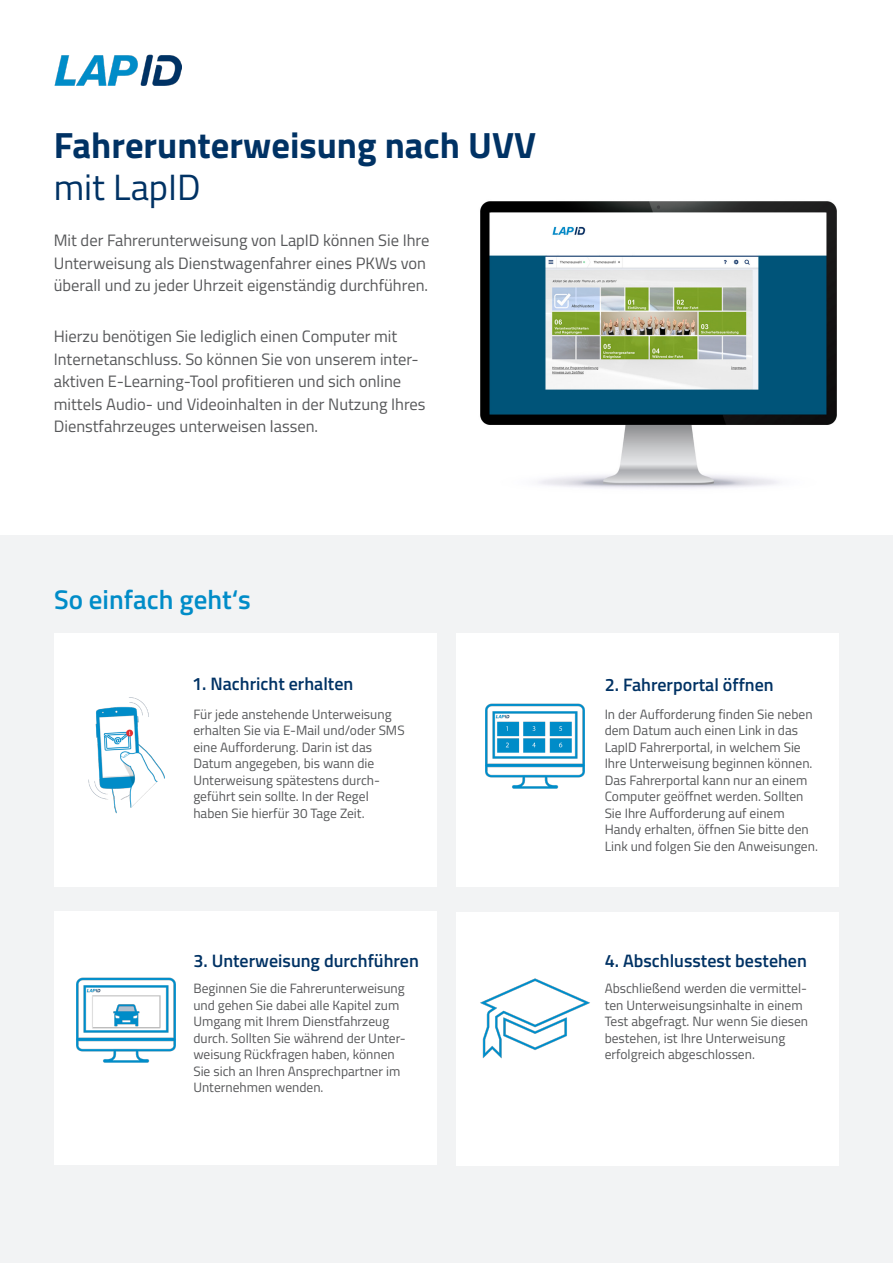
<style>
.page{position:relative;width:893px;height:1263px;background:#fff}
.page>*{position:absolute;margin:0;border:0;box-sizing:border-box;transform-origin:0 0}
.Headline_2{font:700 36.6px "Titillium Web";color:#003264}
.Headline_2-2{font:36.6px "Titillium Web";color:#003264}
.Text{font:600 27px "Titillium Web";color:#008cc8}
.t1{font:600 18px "Titillium Web";color:#003264}
.bullet{font:16.5px/22.5px "Titillium Web";color:#57585a}
.t2{font:13.5px/16.5px "Titillium Web";color:#57585a}
</style>
<div class="page">
<div style="left:0;top:536px;width:893px;height:727px;background:#f2f3f4"></div>
<div style="left:456px;top:912px;width:383px;height:253px;background:#fff"></div>
<div style="left:54px;top:911px;width:383px;height:253px;background:#fff"></div>
<div style="left:456px;top:634px;width:383px;height:253px;background:#fff"></div>
<div style="left:54px;top:634px;width:383px;height:253px;background:#fff"></div>
<img style="left:54px;top:54px;width:128px;height:32px">
<img style="left:485px;top:703px;width:100px;height:86px">
<img style="left:76px;top:977px;width:100px;height:86px">
<img style="left:480px;top:978px;width:110px;height:81px">
<img style="left:88px;top:697px;width:77px;height:117px">
<img style="left:480px;top:201px;width:357px;height:288px">
<p class="Headline_2" style="left:54px;top:117px;width:484px">Fahrerunterweisung nach UVV</p>
<p class="Headline_2-2" style="left:54px;top:160px;width:148px">mit LapID</p>
<p class="bullet" style="left:54px;top:228px;width:377px">Mit der Fahrerunterweisung von LapID können Sie Ihre<br>Unterweisung als Dienstwagenfahrer eines PKWs von überall und zu jeder Uhrzeit eigenständig durchführen.</p>
<p class="bullet" style="left:54px;top:324px;width:373px">Hierzu benötigen Sie lediglich einen Computer mit Internetanschluss. So können Sie von unserem inter&shy;aktiven E-Learning-Tool profitieren und sich online mittels Audio- und Videoinhalten in der Nutzung Ihres Dienstfahrzeuges unterweisen lassen.</p>
<p class="Text" style="left:54px;top:579px;width:198px">So einfach geht‘s</p>
<p class="t1" style="left:192px;top:670px;width:163px">1. Nachricht erhalten</p>
<p class="t1" style="left:605px;top:671px;width:171px">2. Fahrerportal öffnen</p>
<p class="t2" style="left:193px;top:705px;width:213px">Für jede anstehende Unterweisung erhalten Sie via E-Mail und/oder SMS eine Aufforderung. Darin ist das<br>Datum angegeben, bis wann die<br>Unterweisung spätestens durch&shy;geführt sein sollte. In der Regel haben Sie hierfür 30 Tage Zeit.</p>
<p class="t2" style="left:605px;top:705px;width:215px">In der Aufforderung finden Sie neben dem Datum auch einen Link in das LapID Fahrerportal, in welchem Sie Ihre Unterweisung beginnen können.<br>Das Fahrerportal kann nur an einem Computer geöffnet werden. Sollten Sie Ihre Aufforderung auf einem Handy erhalten, öffnen Sie bitte den Link und folgen Sie den Anweisungen.</p>
<p class="t1" style="left:193px;top:947px;width:227px">3. Unterweisung durchführen</p>
<p class="t1" style="left:605px;top:947px;width:204px">4. Abschlusstest bestehen</p>
<p class="t2" style="left:193px;top:979px;width:214px">Beginnen Sie die Fahrerunterweisung und gehen Sie dabei alle Kapitel zum Umgang mit Ihrem Dienstfahrzeug durch. Sollten Sie während der Unter&shy;weisung Rückfragen haben, können Sie sich an Ihren Ansprechpartner im Unternehmen wenden.</p>
<p class="t2" style="left:605px;top:979px;width:205px">Abschließend werden die vermittel&shy;ten Unterweisungsinhalte in einem Test abgefragt. Nur wenn Sie diesen bestehen, ist Ihre Unterweisung erfolgreich abgeschlossen.</p>
</div>
